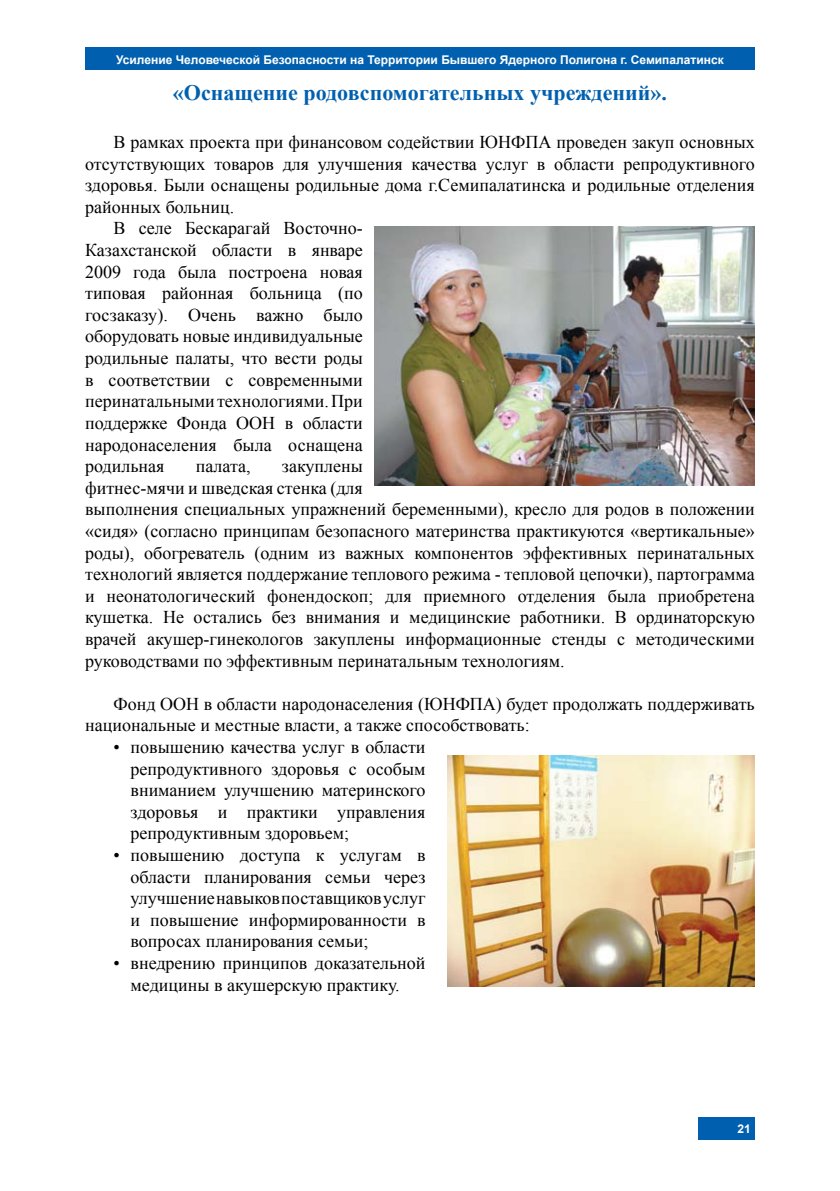
<style>
.page{position:relative;width:840px;height:1191px;background:#fff}
.page>*{position:absolute;margin:0;border:0;box-sizing:border-box;transform-origin:0 0}
.t1{font:700 22px "Times New Roman";color:#0060af}
.t2{font:18px/21.6px "Times New Roman";color:#000}
.t3{font:700 12px "Arial";color:#fff}
</style>
<div class="page">
<div style="left:85px;top:48px;width:669px;height:22px;background:#0060af"></div>
<div style="left:697px;top:1117px;width:57px;height:22px;background:#0060af"></div>
<img style="left:374px;top:227px;width:380px;height:258px">
<img style="left:447px;top:755px;width:307px;height:231px">
<p class="t3" style="left:116px;top:52px;width:608px">Усиление Человеческой Безопасности на Территории Бывшего Ядерного Полигона г. Семипалатинск</p>
<p class="t1" style="left:173px;top:77px;width:495px">«Оснащение родовспомогательных учреждений».</p>
<p class="t2" style="left:113px;top:131px;width:642px">В рамках проекта при финансовом содействии ЮНФПА проведен закуп основных</p>
<p class="t2" style="left:85px;top:152px;width:670px">отсутствующих товаров для улучшения качества услуг в области репродуктивного</p>
<p class="t2" style="left:85px;top:174px;width:671px">здоровья. Были оснащены родильные дома г.Семипалатинска и родильные отделения</p>
<p class="t2" style="left:85px;top:196px;width:150px">районных больниц.</p>
<p class="t2" style="left:113px;top:217px;width:251px">В селе Бескарагай Восточно-</p>
<p class="t2" style="left:85px;top:239px;width:279px">Казахстанской области в январе</p>
<p class="t2" style="left:85px;top:260px;width:279px">2009 года была построена новая</p>
<p class="t2" style="left:85px;top:282px;width:279px">типовая районная больница (по</p>
<p class="t2" style="left:85px;top:304px;width:279px">госзаказу). Очень важно было</p>
<p class="t2" style="left:85px;top:325px;width:279px">оборудовать новые индивидуальные</p>
<p class="t2" style="left:85px;top:347px;width:279px">родильные палаты, что вести роды</p>
<p class="t2" style="left:85px;top:368px;width:279px">в соответствии с современными</p>
<p class="t2" style="left:85px;top:390px;width:279px">перинатальными технологиями. При</p>
<p class="t2" style="left:85px;top:412px;width:279px">поддержке Фонда ООН в области</p>
<p class="t2" style="left:85px;top:433px;width:279px">народонаселения была оснащена</p>
<p class="t2" style="left:85px;top:455px;width:81px">родильная</p>
<p class="t2" style="left:196px;top:455px;width:56px">палата,</p>
<p class="t2" style="left:85px;top:455px;width:671px;text-indent:197px">закуплены<br>фитнес-мячи и шведская стенка (для<br>выполнения специальных упражнений беременными), кресло для родов в положении «сидя» (согласно принципам безопасного материнства практикуются «вертикальные» роды), обогреватель (одним из важных компонентов эффективных перинатальных технологий является поддержание теплового режима - тепловой цепочки), партограмма и неонатологический фонендоскоп; для приемного отделения была приобретена кушетка. Не остались без внимания и медицинские работники. В ординаторскую врачей акушер-гинекологов закуплены информационные стенды с методическими руководствами по эффективным перинатальным технологиям.</p>
<p class="t2" style="left:85px;top:692px;width:670px;text-indent:28px">Фонд ООН в области народонаселения (ЮНФПА) будет продолжать поддерживать национальные и местные власти, а также способствовать:</p>
<p class="t2" style="left:130px;top:736px;width:296px;text-align:justify;text-indent:-17px">• повышению качества услуг в области репродуктивного здоровья с особым вниманием улучшению материнского здоровья и практики управления репродуктивным здоровьем;</p>
<p class="t2" style="left:130px;top:844px;width:296px;text-align:justify;text-indent:-17px">• повышению доступа к услугам в области планирования семьи через улучшение навыков поставщиков услуг и повышение информированности в вопросах планирования семьи;</p>
<p class="t2" style="left:113px;top:952px;width:313px;text-align:center">• внедрению принципов доказательной медицины в акушерскую практику.</p>
<p class="t3" style="left:737px;top:1120px;width:15px">21</p>
</div>
